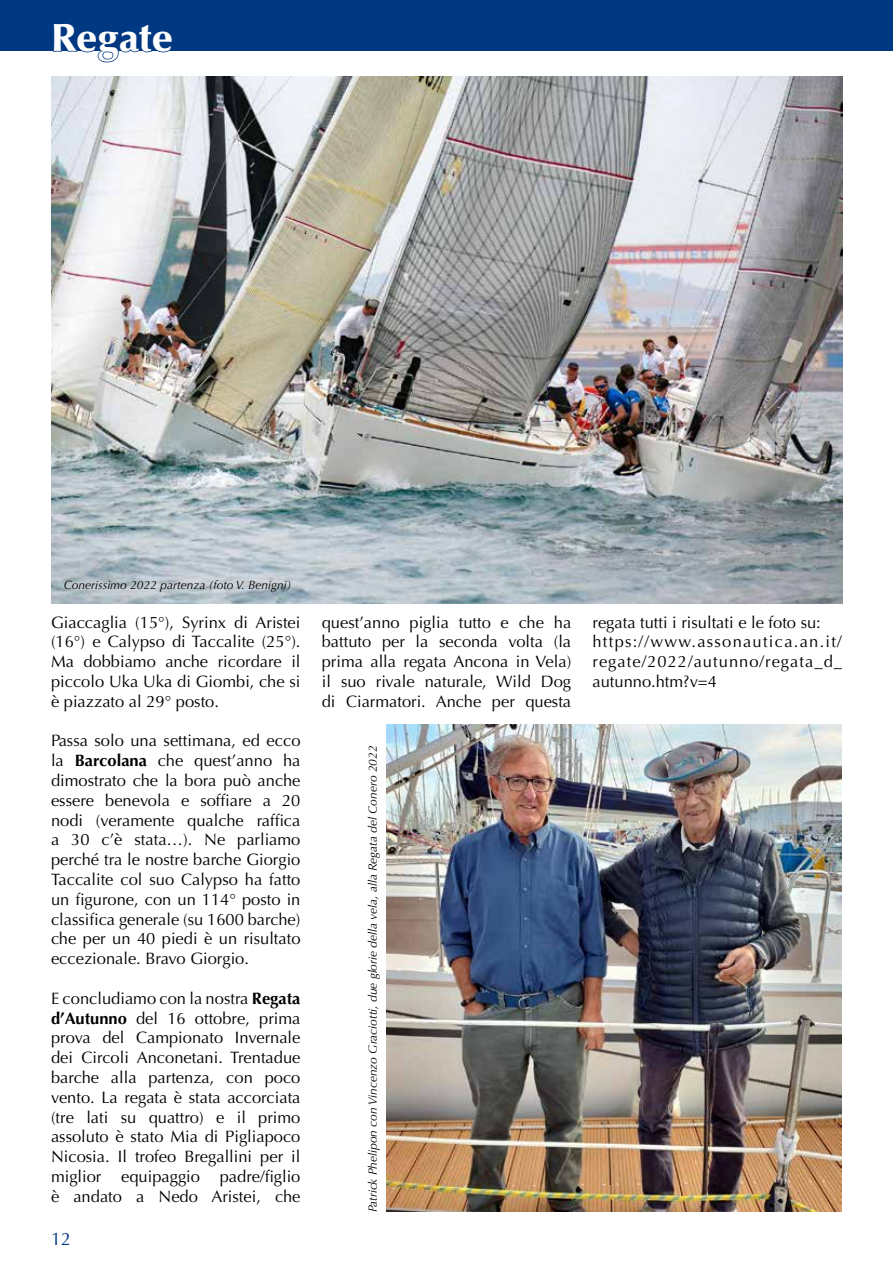
<style>
.page{position:relative;width:893px;height:1263px;background:#fff}
.page>*{position:absolute;margin:0;border:0;box-sizing:border-box;transform-origin:0 0}
.t1{font:900 39px "Optima";color:#fff}
.t2{font:18px "Optima";color:#003882}
.t3{font:16.5px/19.8px "Optima";color:#000;text-align:justify}
.t4{font:16.5px/19.8px "Optima";letter-spacing:.06em;color:#000}
.t5{font:italic 12px "Optima";color:#000}
.s1{font-weight:700}
</style>
<div class="page">
<div style="left:0;top:0;width:893px;height:51px;background:#003882"></div>
<img style="left:386px;top:724px;width:456px;height:488px">
<img style="left:51px;top:77px;width:792px;height:526px">
<svg style="left:52px;top:51px;width:121px;height:109px"></svg>
<h1 class="t1" style="left:51px;top:15px;width:123px">Regate</h1>
<p class="t5" style="left:64px;top:578px;width:229px">Conerissimo 2022 partenza (foto V. Benigni)</p>
<p class="t3" style="left:51px;top:612px;width:251px">Giaccaglia (15°), Syrinx di Aristei (16°) e Calypso di Taccalite (25°).<br>Ma dobbiamo anche ricordare il piccolo Uka Uka di Giombi, che si è piazzato al 29° posto.</p>
<p class="t3" style="left:51px;top:731px;width:251px">Passa solo una settimana, ed ecco la <span class="s1">Barcolana</span> che quest’anno ha dimostrato che la bora può anche essere benevola e soffiare a 20 nodi (veramente qualche raffica a 30 c’è stata…). Ne parliamo perché tra le nostre barche Giorgio Taccalite col suo Calypso ha fatto un figurone, con un 114° posto in classifica generale (su 1600 barche) che per un 40 piedi è un risultato eccezionale. Bravo Giorgio.</p>
<p class="t3" style="left:51px;top:988px;width:251px">E concludiamo con la nostra <span class="s1">Regata d’Autunno</span> del 16 ottobre, prima prova del Campionato Invernale dei Circoli Anconetani. Trentadue barche alla partenza, con poco vento. La regata è stata accorciata (tre lati su quattro) e il primo assoluto è stato Mia di Pigliapoco Nicosia. Il trofeo Bregallini per il miglior equipaggio padre/figlio è andato a Nedo Aristei, che</p>
<p class="t2" style="left:51px;top:1229px;width:22px">12</p>
<p class="t3" style="left:322px;top:612px;width:251px">quest’anno piglia tutto e che ha battuto per la seconda volta (la prima alla regata Ancona in Vela) il suo rivale naturale, Wild Dog di Ciarmatori. Anche per questa</p>
<p class="t4" style="left:592px;top:612px;width:251px">regata tutti i risultati e le foto su: https://www.assonautica.an.it/ regate/2022/autunno/regata_d_ autunno.htm?v=4</p>
<p class="t5" style="left:366px;top:1212px;width:468px;rotate:-90deg">Patrick Phelipon con Vincenzo Graciotti, due glorie della vela, alla Regata del Conero 2022</p>
</div>
